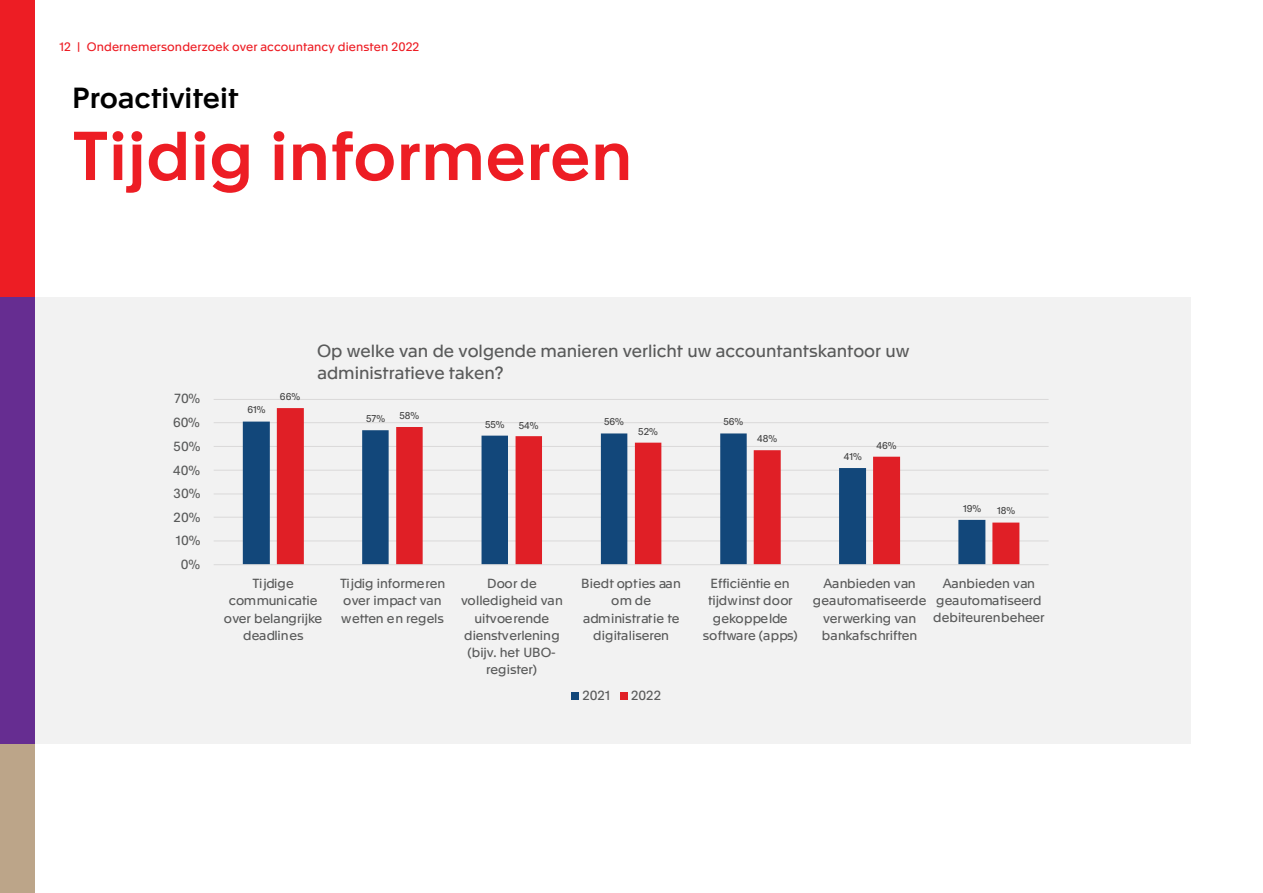
<style>
.page{position:relative;width:1263px;height:893px;background:#fff}
.page>*{position:absolute;margin:0;border:0;box-sizing:border-box;transform-origin:0 0}
.t1{font:500 67.5px "Apax";color:#ed1d24}
.t2{font:500 28.5px "Apax";color:#000}
.t3{font:17.25px/22.6px "Apax";color:#595a5a}
.t4{font:12.9px/17.1px "Apax";letter-spacing:-.005em;color:#595a5a;text-align:center}
.t5{font:12px "Apax";letter-spacing:.01em;color:#ed1d24}
.t6{font:9.75px "Apax";color:#414141}
</style>
<div class="page">
<div style="left:0;top:0;width:35px;height:298px;background:#ed1d24"></div>
<div style="left:0;top:298px;width:35px;height:446px;background:#662d91"></div>
<div style="left:0;top:744px;width:35px;height:149px;background:#bca589"></div>
<div style="left:35px;top:297px;width:1156px;height:447px;background:#f2f2f2"></div>
<hr style="left:214px;top:540px;width:834px;height:1px;background:#dad9d9">
<hr style="left:214px;top:517px;width:834px;height:1px;background:#dad9d9">
<hr style="left:214px;top:494px;width:834px;height:1px;background:#dad9d9">
<hr style="left:214px;top:470px;width:834px;height:1px;background:#dad9d9">
<hr style="left:214px;top:446px;width:834px;height:1px;background:#dad9d9">
<hr style="left:214px;top:422px;width:834px;height:1px;background:#dad9d9">
<hr style="left:214px;top:399px;width:834px;height:1px;background:#dad9d9">
<svg style="left:243px;top:422px;width:34px;height:142px;fill:#12477a"></svg>
<svg style="left:277px;top:408px;width:742px;height:156px"></svg>
<hr style="left:214px;top:564px;width:834px;height:1px;background:#dad9d9">
<div style="left:571px;top:693px;width:8px;height:7px;background:#12477a"></div>
<div style="left:620px;top:693px;width:7px;height:7px;background:#e01f26"></div>
<p class="t5" style="left:60px;top:38px;width:361px">12 | Ondernemersonderzoek over accountancy diensten 2022</p>
<h2 class="t2" style="left:72px;top:77px;width:168px">Proactiviteit</h2>
<h1 class="t1" style="left:72px;top:107px;width:562px">Tijdig informeren</h1>
<p class="t4" style="left:175px;top:389px;width:27px">70%</p>
<p class="t4" style="left:173px;top:413px;width:28px">60%</p>
<p class="t4" style="left:174px;top:437px;width:28px">50%</p>
<p class="t4" style="left:173px;top:461px;width:28px">40%</p>
<p class="t4" style="left:174px;top:484px;width:28px">30%</p>
<p class="t4" style="left:174px;top:508px;width:28px">20%</p>
<p class="t4" style="left:176px;top:531px;width:26px">10%</p>
<p class="t4" style="left:181px;top:555px;width:21px">0%</p>
<p class="t6" style="left:247px;top:403px;width:20px">61%</p>
<p class="t6" style="left:280px;top:390px;width:22px">66%</p>
<h3 class="t3" style="left:317px;top:338px;width:594px">Op welke van de volgende manieren verlicht uw accountantskantoor uw administratieve taken?</h3>
<p class="t6" style="left:366px;top:412px;width:20px">57%</p>
<p class="t6" style="left:400px;top:408px;width:21px">58%</p>
<p class="t6" style="left:485px;top:417px;width:21px">55%</p>
<p class="t6" style="left:604px;top:415px;width:21px">56%</p>
<p class="t6" style="left:723px;top:415px;width:21px">56%</p>
<p class="t6" style="left:519px;top:418px;width:21px">54%</p>
<p class="t6" style="left:638px;top:424px;width:21px">52%</p>
<p class="t6" style="left:757px;top:432px;width:22px">48%</p>
<p class="t6" style="left:844px;top:450px;width:20px">41%</p>
<p class="t6" style="left:876px;top:438px;width:22px">46%</p>
<p class="t6" style="left:963px;top:501px;width:20px">19%</p>
<p class="t6" style="left:997px;top:504px;width:20px">18%</p>
<p class="t4" style="left:224px;top:575px;width:100px">Tijdige communicatie over belangrijke deadlines</p>
<p class="t4" style="left:340px;top:575px;width:107px;text-align:left">Tijdig informeren over impact van wetten en regels</p>
<p class="t4" style="left:461px;top:575px;width:103px">Door de volledigheid van uitvoerende dienstverlening (bijv. het UBO&shy;register)</p>
<p class="t4" style="left:581px;top:575px;width:101px">Biedt opties aan om de administratie te digitaliseren</p>
<p class="t4" style="left:703px;top:575px;width:96px">Efficiëntie en tijdwinst door gekoppelde software (apps)</p>
<p class="t4" style="left:813px;top:575px;width:115px">Aanbieden van geautomatiseerde verwerking van bankafschriften</p>
<p class="t4" style="left:933px;top:575px;width:113px">Aanbieden van geautomatiseerd debiteurenbeheer</p>
<p class="t4" style="left:582px;top:686px;width:29px">2021</p>
<p class="t4" style="left:631px;top:686px;width:31px">2022</p>
</div>
